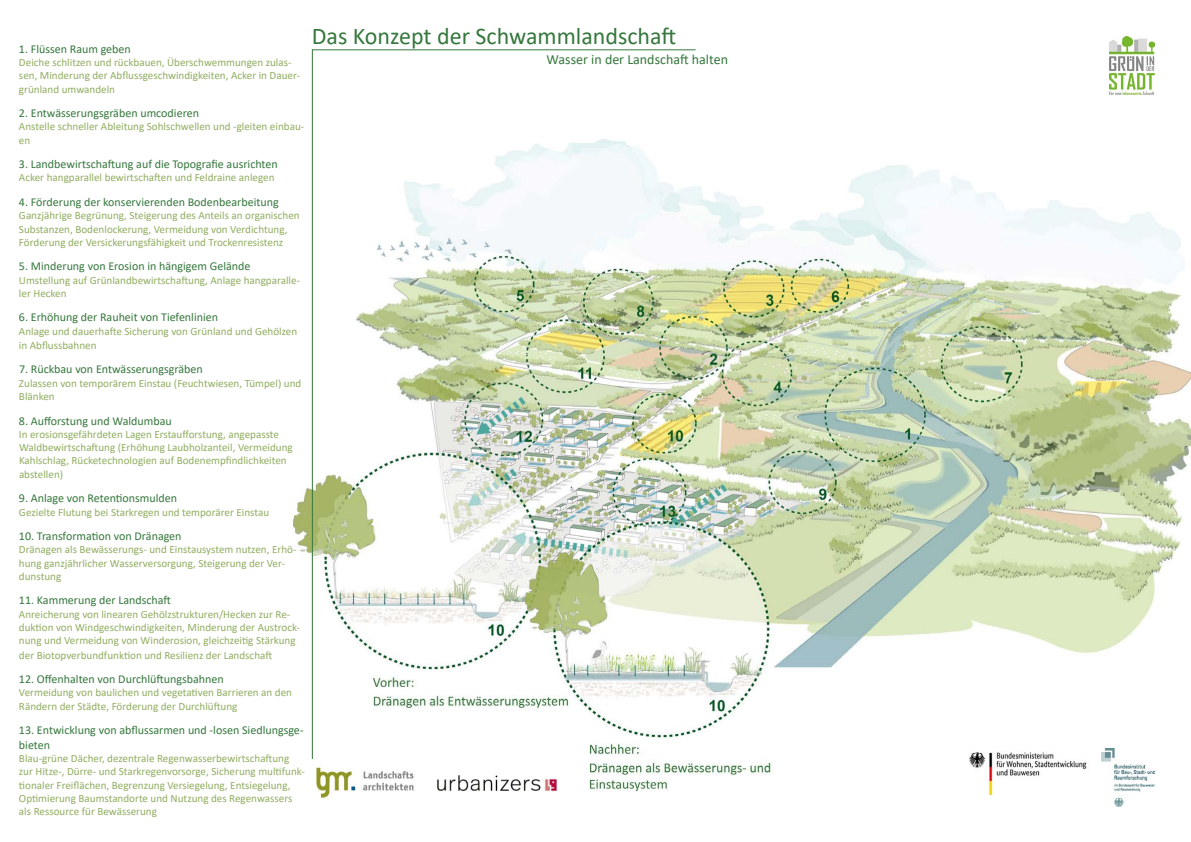
<style>
.page{position:relative;width:1191px;height:842px;background:#fff}
.page>*{position:absolute;margin:0;border:0;box-sizing:border-box;transform-origin:0 0}
.t1{font:24px "Calibri";color:#35773c}
.t2{font:14px "Calibri";color:#35773c}
.t3{font:12px/14.4px "Calibri";color:#35773c}
.t4{font:11.1px/13.3px "Calibri";color:#91ad61}
</style>
<div class="page">
<img style="left:294px;top:112px;width:897px;height:679px">
<hr style="left:312px;top:49px;width:383px;height:1px;background:#35773c">
<hr style="left:312px;top:49px;width:1px;height:734px;background:#35773c">
<img style="left:1109px;top:36px;width:46px;height:59px">
<img style="left:308px;top:759px;width:263px;height:40px">
<img style="left:953px;top:748px;width:148px;height:48px">
<img style="left:1101px;top:748px;width:54px;height:59px">
<p class="t3" style="left:19px;top:41px;width:113px">1. Flüssen Raum geben</p>
<p class="t4" style="left:19px;top:55px;width:282px">Deiche schlitzen und rückbauen, Überschwemmungen zulas&shy;sen, Minderung der Abflussgeschwindigkeiten, Acker in Dauer&shy;grünland umwandeln</p>
<p class="t3" style="left:19px;top:106px;width:181px">2. Entwässerungsgräben umcodieren</p>
<p class="t4" style="left:19px;top:120px;width:287px">Anstelle schneller Ableitung Sohlschwellen und -gleiten einbau&shy;en</p>
<p class="t3" style="left:19px;top:157px;width:260px">3. Landbewirtschaftung auf die Topografie ausrichten</p>
<p class="t4" style="left:19px;top:171px;width:257px">Acker hangparallel bewirtschaften und Feldraine anlegen</p>
<p class="t3" style="left:19px;top:194px;width:261px">4. Förderung der konservierenden Bodenbearbeitung</p>
<p class="t4" style="left:19px;top:209px;width:282px">Ganzjährige Begrünung, Steigerung des Anteils an organischen<br>Substanzen, Bodenlockerung, Vermeidung von Verdichtung,<br>Förderung der Versickerungsfähigkeit und Trockenresistenz</p>
<p class="t3" style="left:19px;top:259px;width:233px">5. Minderung von Erosion in hängigem Gelände</p>
<p class="t4" style="left:19px;top:273px;width:282px">Umstellung auf Grünlandbewirtschaftung, Anlage hangparalle&shy;ler Hecken</p>
<p class="t3" style="left:19px;top:310px;width:201px">6. Erhöhung der Rauheit von Tiefenlinien</p>
<p class="t4" style="left:19px;top:323px;width:280px;line-height:14.4px">Anlage und dauerhafte Sicherung von Grünland und Gehölzen in Abflussbahnen</p>
<p class="t3" style="left:19px;top:362px;width:185px">7. Rückbau von Entwässerungsgräben</p>
<p class="t4" style="left:19px;top:376px;width:284px">Zulassen von temporärem Einstau (Feuchtwiesen, Tümpel) und<br>Blänken</p>
<p class="t3" style="left:19px;top:413px;width:154px">8. Aufforstung und Waldumbau</p>
<p class="t4" style="left:19px;top:427px;width:275px">In erosionsgefährdeten Lagen Erstaufforstung, angepasste Waldbewirtschaftung (Erhöhung Laubholzanteil, Vermeidung Kahlschlag, Rücketechnologien auf Bodenempfindlichkeiten abstellen)</p>
<p class="t3" style="left:19px;top:491px;width:160px">9. Anlage von Retentionsmulden</p>
<p class="t4" style="left:19px;top:505px;width:252px">Gezielte Flutung bei Starkregen und temporärer Einstau</p>
<p class="t3" style="left:19px;top:528px;width:164px">10. Transformation von Dränagen</p>
<p class="t4" style="left:19px;top:543px;width:279px">Dränagen als Bewässerungs- und Einstausystem nutzen, Erhö&shy;hung ganzjährlicher Wasserversorgung, Steigerung der Ver&shy;dunstung</p>
<p class="t3" style="left:19px;top:593px;width:153px">11. Kammerung der Landschaft</p>
<p class="t4" style="left:19px;top:607px;width:283px">Anreicherung von linearen Gehölzstrukturen/Hecken zur Re&shy;duktion von Windgeschwindigkeiten, Minderung der Austrock&shy;nung und Vermeidung von Winderosion, gleichzeitig Stärkung</p>
<p class="t4" style="left:19px;top:648px;width:255px">der Biotopverbundfunktion und Resilienz der Landschaft</p>
<p class="t3" style="left:19px;top:672px;width:206px">12. Offenhalten von Durchlüftungsbahnen</p>
<p class="t4" style="left:19px;top:686px;width:275px">Vermeidung von baulichen und vegetativen Barrieren an den<br>Rändern der Städte, Förderung der Durchlüftung</p>
<p class="t3" style="left:19px;top:723px;width:286px">13. Entwicklung von abflussarmen und -losen Siedlungsge&shy;bieten</p>
<p class="t4" style="left:19px;top:751px;width:287px">Blau-grüne Dächer, dezentrale Regenwasserbewirtschaftung zur Hitze-, Dürre- und Starkregenvorsorge, Sicherung multifunk&shy;tionaler Freiflächen, Begrenzung Versiegelung, Entsiegelung, Optimierung Baumstandorte und Nutzung des Regenwassers als Ressource für Bewässerung</p>
<h1 class="t1" style="left:312px;top:19px;width:366px">Das Konzept der Schwammlandschaft</h1>
<p class="t2" style="left:546px;top:49px;width:183px">Wasser in der Landschaft halten</p>
</div>
